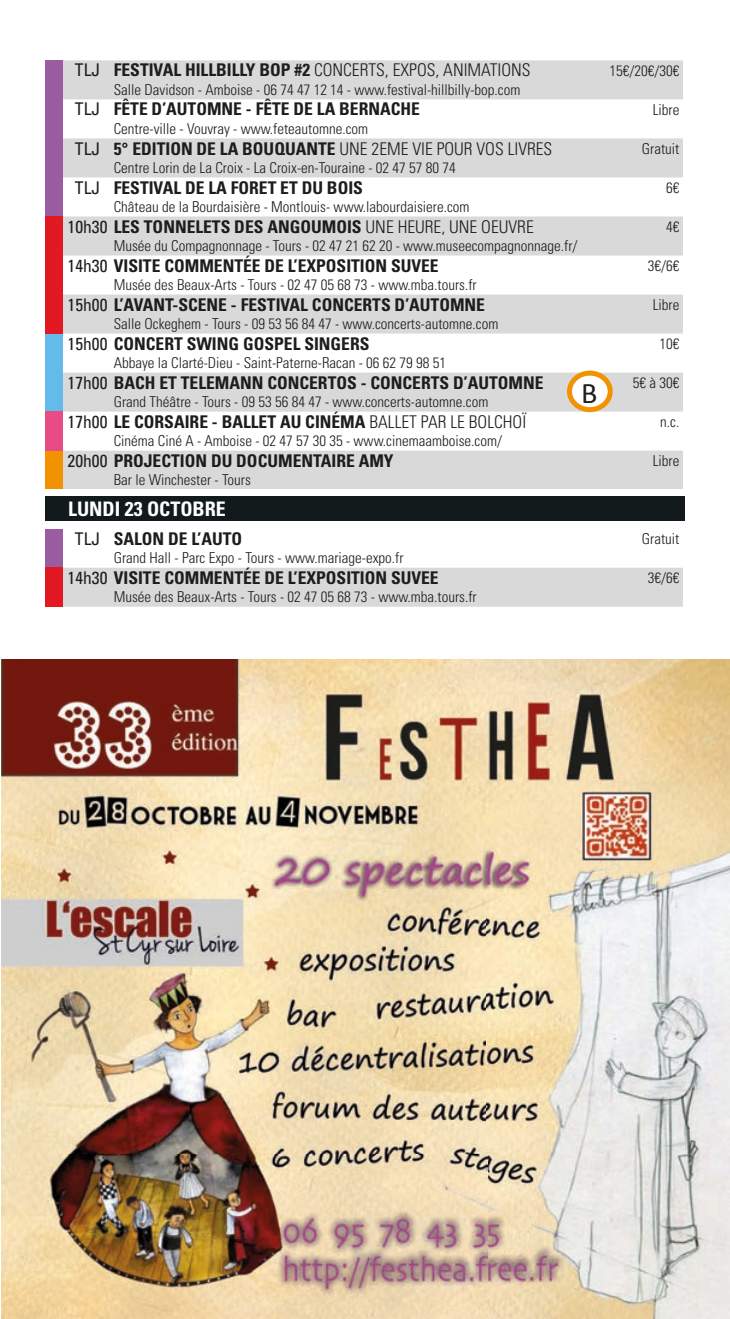
<style>
.page{position:relative;width:730px;height:1319px;background:#fff}
.page>*{position:absolute;margin:0;border:0;box-sizing:border-box;transform-origin:0 0}
.t1{font:30px "Calibri";color:#1d1d1b}
.t2{font:700 condensed 20px "Univers";color:#fff}
.t3{font:700 condensed 17.5px "Univers";color:#1d1d1b}
.t4{font:300 condensed 17.5px "Univers LT Std";color:#1d1d1b}
.t5{font:300 condensed 15px "Univers LT Std";color:#1d1d1b}
.s1{font-family:"Univers";font-weight:400}
.s2{font-family:"Univers";font-weight:700}
.s3{font-weight:400}
.s4{font-family:"Univers LT Std";font-weight:300}
</style>
<div class="page">
<img style="left:1px;top:659px;width:485px;height:659px">
<img style="left:486px;top:659px;width:244px;height:659px">
<svg style="left:63px;top:60px;width:620px;height:546px;fill:#d9d9d9"></svg>
<div style="left:45px;top:372px;width:18px;height:39px;background:#62bbea"></div>
<div style="left:45px;top:450px;width:18px;height:39px;background:#f39200"></div>
<div style="left:45px;top:177px;width:18px;height:39px;background:#9c5ca1"></div>
<div style="left:45px;top:333px;width:18px;height:39px;background:#62bbea"></div>
<div style="left:45px;top:528px;width:18px;height:39px;background:#9c5ca1"></div>
<div style="left:45px;top:567px;width:18px;height:39px;background:#e21822"></div>
<div style="left:45px;top:294px;width:18px;height:39px;background:#e21822"></div>
<div style="left:45px;top:99px;width:18px;height:39px;background:#9c5ca1"></div>
<div style="left:45px;top:138px;width:18px;height:39px;background:#9c5ca1"></div>
<div style="left:45px;top:255px;width:18px;height:39px;background:#e21822"></div>
<div style="left:45px;top:411px;width:18px;height:39px;background:#e94b86"></div>
<div style="left:45px;top:60px;width:18px;height:39px;background:#9c5ca1"></div>
<div style="left:45px;top:216px;width:18px;height:39px;background:#e21822"></div>
<div style="left:45px;top:489px;width:640px;height:39px;background:#fff"></div>
<div style="left:45px;top:497px;width:640px;height:24px;background:#131a1c"></div>
<div style="left:569px;top:373px;width:41px;height:36px;background:#fff;border-radius:50%"></div>
<div style="left:567px;top:370px;width:46px;height:42px;border:5px solid #f39200;border-radius:50%"></div>
<p class="t4" style="left:75px;top:60px;width:457px"><span class="s1">TLJ</span> <span class="s2">FESTIVAL HILLBILLY BOP #2</span> CONCERTS, EXPOS, ANIMATIONS</p>
<p class="t5" style="left:609px;top:61px;width:71px">15€/20€/30€</p>
<p class="t5" style="left:114px;top:81px;width:408px">Salle Davidson - Amboise - 06 74 47 12 14 - www.festival-hillbilly-bop.com</p>
<p class="t3" style="left:75px;top:98px;width:347px"><span class="s3">TLJ</span> FÊTE D’AUTOMNE - FÊTE DE LA BERNACHE</p>
<p class="t5" style="left:653px;top:100px;width:28px">Libre</p>
<p class="t5" style="left:114px;top:120px;width:256px">Centre-ville - Vouvray - www.feteautomne.com</p>
<p class="t4" style="left:75px;top:138px;width:479px"><span class="s1">TLJ</span> <span class="s2">5° EDITION DE LA BOUQUANTE</span> UNE 2EME VIE POUR VOS LIVRES</p>
<p class="t5" style="left:642px;top:139px;width:39px">Gratuit</p>
<p class="t5" style="left:114px;top:159px;width:344px">Centre Lorin de La Croix - La Croix-en-Touraine - 02 47 57 80 74</p>
<p class="t3" style="left:75px;top:176px;width:289px"><span class="s3">TLJ</span> FESTIVAL DE LA FORET ET DU BOIS</p>
<p class="t5" style="left:666px;top:178px;width:15px">6€</p>
<p class="t5" style="left:114px;top:198px;width:357px">Château de la Bourdaisière - Montlouis- www.labourdaisiere.com</p>
<p class="t3" style="left:68px;top:215px;width:468px"><span class="s3">10h30</span> LES TONNELETS DES ANGOUMOIS <span class="s4">UNE HEURE, UNE OEUVRE</span></p>
<p class="t5" style="left:666px;top:217px;width:15px">4€</p>
<p class="t5" style="left:114px;top:237px;width:465px">Musée du Compagnonnage - Tours - 02 47 21 62 20 - www.museecompagnonnage.fr/</p>
<p class="t3" style="left:68px;top:254px;width:373px"><span class="s3">14h30</span> VISITE COMMENTÉE DE L’EXPOSITION SUVEE</p>
<p class="t5" style="left:648px;top:256px;width:33px">3€/6€</p>
<p class="t5" style="left:114px;top:276px;width:365px">Musée des Beaux-Arts - Tours - 02 47 05 68 73 - www.mba.tours.fr</p>
<p class="t3" style="left:68px;top:293px;width:419px"><span class="s3">15h00</span> L’AVANT-SCENE - FESTIVAL CONCERTS D’AUTOMNE</p>
<p class="t5" style="left:653px;top:295px;width:28px">Libre</p>
<p class="t5" style="left:114px;top:315px;width:386px">Salle Ockeghem - Tours - 09 53 56 84 47 - www.concerts-automne.com</p>
<p class="t3" style="left:68px;top:332px;width:303px"><span class="s3">15h00</span> CONCERT SWING GOSPEL SINGERS</p>
<p class="t5" style="left:659px;top:334px;width:21px">10€</p>
<p class="t5" style="left:114px;top:354px;width:334px">Abbaye la Clarté-Dieu - Saint-Paterne-Racan - 06 62 79 98 51</p>
<p class="t3" style="left:68px;top:371px;width:477px"><span class="s3">17h00</span> BACH ET TELEMANN CONCERTOS - CONCERTS D’AUTOMNE</p>
<p class="t5" style="left:633px;top:373px;width:48px">5€ à 30€</p>
<p class="t5" style="left:114px;top:393px;width:376px">Grand Théâtre - Tours - 09 53 56 84 47 - www.concerts-automne.com</p>
<p class="t3" style="left:68px;top:410px;width:460px"><span class="s3">17h00</span> LE CORSAIRE - BALLET AU CINÉMA <span class="s4">BALLET PAR LE BOLCHOÏ</span></p>
<p class="t5" style="left:660px;top:412px;width:21px">n.c.</p>
<p class="t5" style="left:114px;top:432px;width:390px">Cinéma Ciné A - Amboise - 02 47 57 30 35 - www.cinemaamboise.com/</p>
<p class="t3" style="left:68px;top:449px;width:328px"><span class="s3">20h00</span> PROJECTION DU DOCUMENTAIRE AMY</p>
<p class="t5" style="left:653px;top:451px;width:28px">Libre</p>
<p class="t5" style="left:114px;top:471px;width:139px">Bar le Winchester - Tours</p>
<h1 class="t1" style="left:581px;top:373px;width:18px">B</h1>
<h2 class="t2" style="left:68px;top:496px;width:159px">LUNDI 23 OCTOBRE</h2>
<p class="t3" style="left:75px;top:527px;width:169px"><span class="s3">TLJ</span> SALON DE L’AUTO</p>
<p class="t5" style="left:642px;top:529px;width:39px">Gratuit</p>
<p class="t5" style="left:114px;top:549px;width:291px">Grand Hall - Parc Expo - Tours - www.mariage-expo.fr</p>
<p class="t3" style="left:68px;top:566px;width:373px"><span class="s3">14h30</span> VISITE COMMENTÉE DE L’EXPOSITION SUVEE</p>
<p class="t5" style="left:648px;top:568px;width:33px">3€/6€</p>
<p class="t5" style="left:114px;top:588px;width:365px">Musée des Beaux-Arts - Tours - 02 47 05 68 73 - www.mba.tours.fr</p>
</div>
